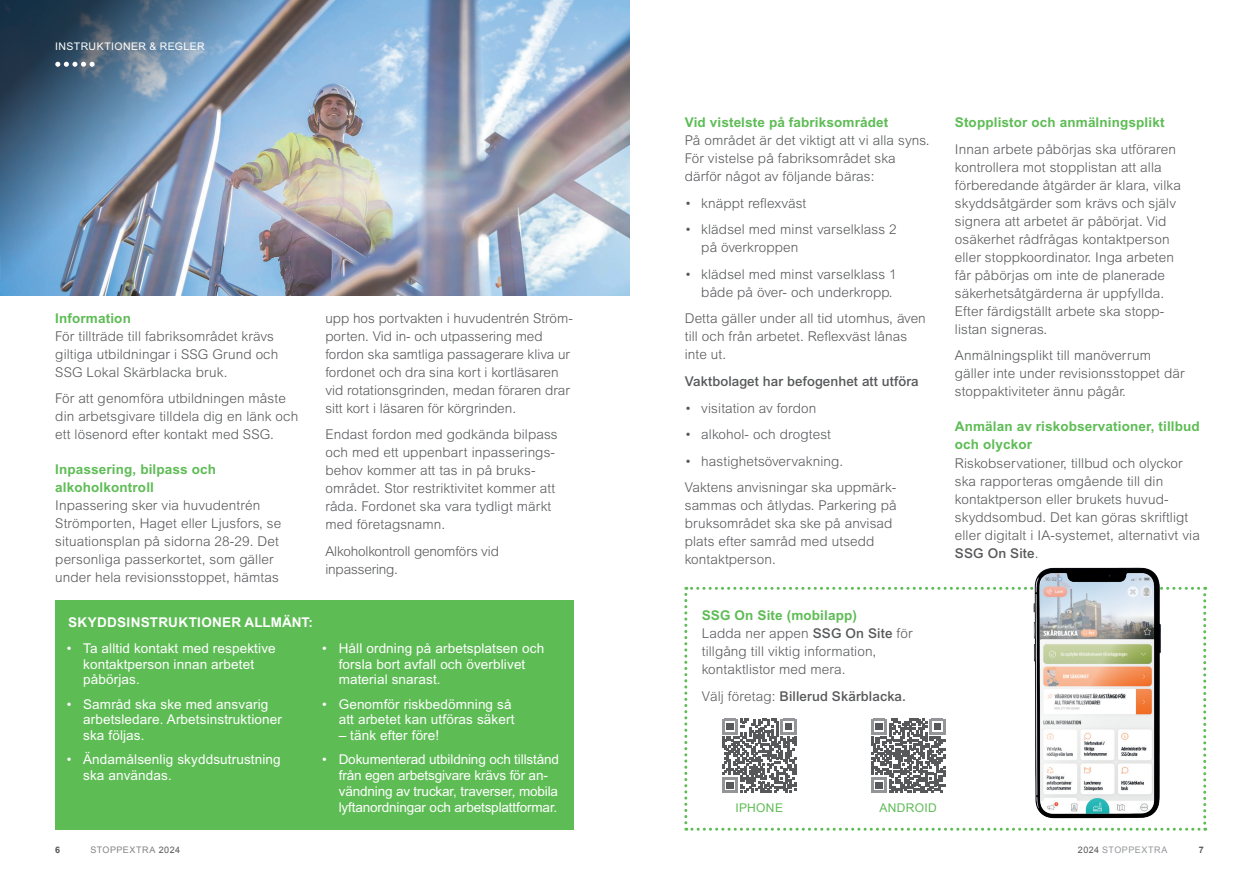
<style>
.page{position:relative;width:1259px;height:893px;background:#fff}
.page>*{position:absolute;margin:0;border:0;box-sizing:border-box;transform-origin:0 0}
.t1{font:300 13.5px/18px "Arial MT Std";letter-spacing:.01em;color:#57585a}
.t2{font:13.5px/15.8px "Arial MT Std";letter-spacing:.01em;color:#fff}
.t3{font:700 13.5px/18px "Arial MT Std";letter-spacing:.01em;color:#5ebc55}
.t4{font:13.5px/15.8px "Arial MT Std";letter-spacing:-.01em;color:#fff}
.t5{font:500 13.5px "Arial MT Std";letter-spacing:.01em;color:#57585a}
.t6{font:300 13.5px/18px "Arial MT Std";letter-spacing:-.01em;color:#57585a}
.t7{font:700 13.5px "Arial MT Std";letter-spacing:.02em;color:#fff}
.t8{font:12px "Arial";letter-spacing:.03em;color:#5ebc55}
.t9{font:10.5px "Arial MT Std";letter-spacing:.04em;color:#fff}
.t10{font:9px "Arial";letter-spacing:.055em;color:#808285}
.t11{font:9px "Arial";letter-spacing:.055em;color:#939598}
.t12{font:700 9px "Arial";color:#57585a}
.s1{font-weight:500}
.s2{font-weight:300}
.s3{color:#57585a}
</style>
<div class="page">
<img style="left:0;top:0;width:629px;height:296px">
<img style="left:0;top:0;width:319px;height:294px">
<div style="left:55px;top:600px;width:519px;height:229px;background:#5ebc55"></div>
<svg style="left:684px;top:587px;width:522px;height:244px"></svg>
<svg style="left:55px;top:62px;width:40px;height:5px"></svg>
<img style="left:1027px;top:567px;width:142px;height:252px">
<p class="t9" style="left:55px;top:40px;width:151px">INSTRUKTIONER &amp; REGLER</p>
<p class="t3" style="left:55px;top:309px;width:77px">Information</p>
<p class="t1" style="left:55px;top:327px;width:224px">För tillträde till fabriksområdet krävs giltiga utbildningar i SSG Grund och<br>SSG Lokal Skärblacka bruk.</p>
<p class="t1" style="left:55px;top:389px;width:244px">För att genomföra utbildningen måste din arbetsgivare tilldela dig en länk och ett lösenord efter kontakt med SSG.</p>
<p class="t3" style="left:55px;top:460px;width:162px">Inpassering, bilpass och alkoholkontroll</p>
<p class="t1" style="left:55px;top:496px;width:228px">Inpassering sker via huvudentrén Strömporten, Haget eller Ljusfors, se situationsplan på sidorna 28-29. Det personliga passerkortet, som gäller under hela revisionsstoppet, hämtas</p>
<p class="t1" style="left:325px;top:309px;width:249px">upp hos portvakten i huvudentrén Ström&shy;porten. Vid in- och utpassering med fordon ska samtliga passagerare kliva ur fordonet och dra sina kort i kortläsaren vid rotationsgrinden, medan föraren drar sitt kort i läsaren för körgrinden.</p>
<p class="t1" style="left:325px;top:425px;width:234px">Endast fordon med godkända bilpass och med ett uppenbart inpasserings&shy;behov kommer att tas in på bruks&shy;området. Stor restriktivitet kommer att råda. Fordonet ska vara tydligt märkt med företagsnamn.</p>
<p class="t6" style="left:325px;top:542px;width:175px">Alkoholkontroll genomförs vid inpassering.</p>
<p class="t3" style="left:685px;top:114px;width:205px">Vid vistelste på fabriksområdet</p>
<p class="t1" style="left:685px;top:132px;width:246px">På området är det viktigt att vi alla syns.<br>För vistelse på fabriksområdet ska därför något av följande bäras:</p>
<p class="t1" style="left:685px;top:194px;width:123px">• knäppt reflexväst</p>
<p class="t1" style="left:701px;top:221px;width:197px;text-indent:-16px">• klädsel med minst varselklass 2 på överkroppen</p>
<p class="t1" style="left:701px;top:265px;width:197px;text-indent:-16px">• klädsel med minst varselklass 1 både på över- och underkropp.</p>
<p class="t1" style="left:685px;top:310px;width:242px">Detta gäller under all tid utomhus, även till och från arbetet. Reflexväst lånas inte ut.</p>
<p class="t5" style="left:685px;top:373px;width:235px">Vaktbolaget har befogenhet att utföra</p>
<p class="t1" style="left:685px;top:399px;width:133px">• visitation av fordon</p>
<p class="t1" style="left:685px;top:425px;width:148px">• alkohol- och drogtest</p>
<p class="t1" style="left:685px;top:452px;width:160px">• hastighetsövervakning.</p>
<p class="t1" style="left:685px;top:478px;width:213px">Vaktens anvisningar ska uppmärk&shy;sammas och åtlydas. Parkering på bruksområdet ska ske på anvisad plats efter samråd med utsedd kontaktperson.</p>
<p class="t3" style="left:955px;top:114px;width:211px">Stopplistor och anmälningsplikt</p>
<p class="t1" style="left:955px;top:140px;width:228px">Innan arbete påbörjas ska utföraren kontrollera mot stopplistan att alla förberedande åtgärder är klara, vilka skyddsåtgärder som krävs och själv signera att arbetet är påbörjat. Vid osäkerhet rådfrågas kontaktperson eller stoppkoordinator. Inga arbeten får påbörjas om inte de planerade säkerhetsåtgärderna är uppfyllda.<br>Efter färdigställt arbete ska stopp&shy;listan signeras.</p>
<p class="t1" style="left:955px;top:347px;width:231px">Anmälningsplikt till manöverrum gäller inte under revisionsstoppet där stoppaktiviteter ännu pågår.</p>
<p class="t3" style="left:955px;top:418px;width:246px">Anmälan av riskobservationer, tillbud och olyckor</p>
<p class="t1" style="left:955px;top:454px;width:246px">Riskobservationer, tillbud och olyckor ska rapporteras omgående till din kontaktperson eller brukets huvud&shy;skyddsombud. Det kan göras skriftligt eller digitalt i IA-systemet, alternativt via <span class="s1">SSG On Site</span>.</p>
<p class="t7" style="left:68px;top:614px;width:246px">SKYDDSINSTRUKTIONER ALLMÄNT:</p>
<p class="t2" style="left:83px;top:640px;width:194px;text-indent:-16px">• Ta alltid kontakt med respektive kontaktperson innan arbetet påbörjas.</p>
<p class="t2" style="left:83px;top:696px;width:200px;text-indent:-16px">• Samråd ska ske med ansvarig arbetsledare. Arbetsinstruktioner ska följas.</p>
<p class="t2" style="left:83px;top:752px;width:199px;text-indent:-16px">• Ändamålsenlig skyddsutrustning ska användas.</p>
<p class="t2" style="left:339px;top:640px;width:207px;text-indent:-16px">• Håll ordning på arbetsplatsen och forsla bort avfall och överblivet material snarast.</p>
<p class="t2" style="left:322px;top:696px;width:194px;text-align:right">• Genomför riskbedömning så att arbetet kan utföras säkert</p>
<p class="t2" style="left:339px;top:727px;width:102px">– tänk efter före!</p>
<p class="t4" style="left:339px;top:752px;width:222px;text-indent:-16px">• Dokumenterad utbildning och tillstånd från egen arbetsgivare krävs för an&shy;vändning av truckar, traverser, mobila lyftanordningar och arbetsplattformar.</p>
<p class="t3" style="left:702px;top:606px;width:157px">SSG On Site (mobilapp)</p>
<p class="t1" style="left:702px;top:624px;width:212px">Ladda ner appen <span class="s1">SSG On Site</span> för tillgång till viktig information, kontaktlistor med mera.</p>
<p class="t5" style="left:702px;top:688px;width:206px"><span class="s2">Välj företag:</span> Billerud Skärblacka.</p>
<p class="t8" style="left:735px;top:800px;width:49px">IPHONE</p>
<p class="t8" style="left:879px;top:800px;width:59px">ANDROID</p>
<p class="t12" style="left:55px;top:844px;width:7px">6</p>
<p class="t10" style="left:90px;top:844px;width:91px">STOPPEXTRA <span class="s3">2024</span></p>
<p class="t11" style="left:1078px;top:844px;width:91px"><span class="s3">2024</span> STOPPEXTRA</p>
<p class="t12" style="left:1198px;top:844px;width:7px">7</p>
</div>
